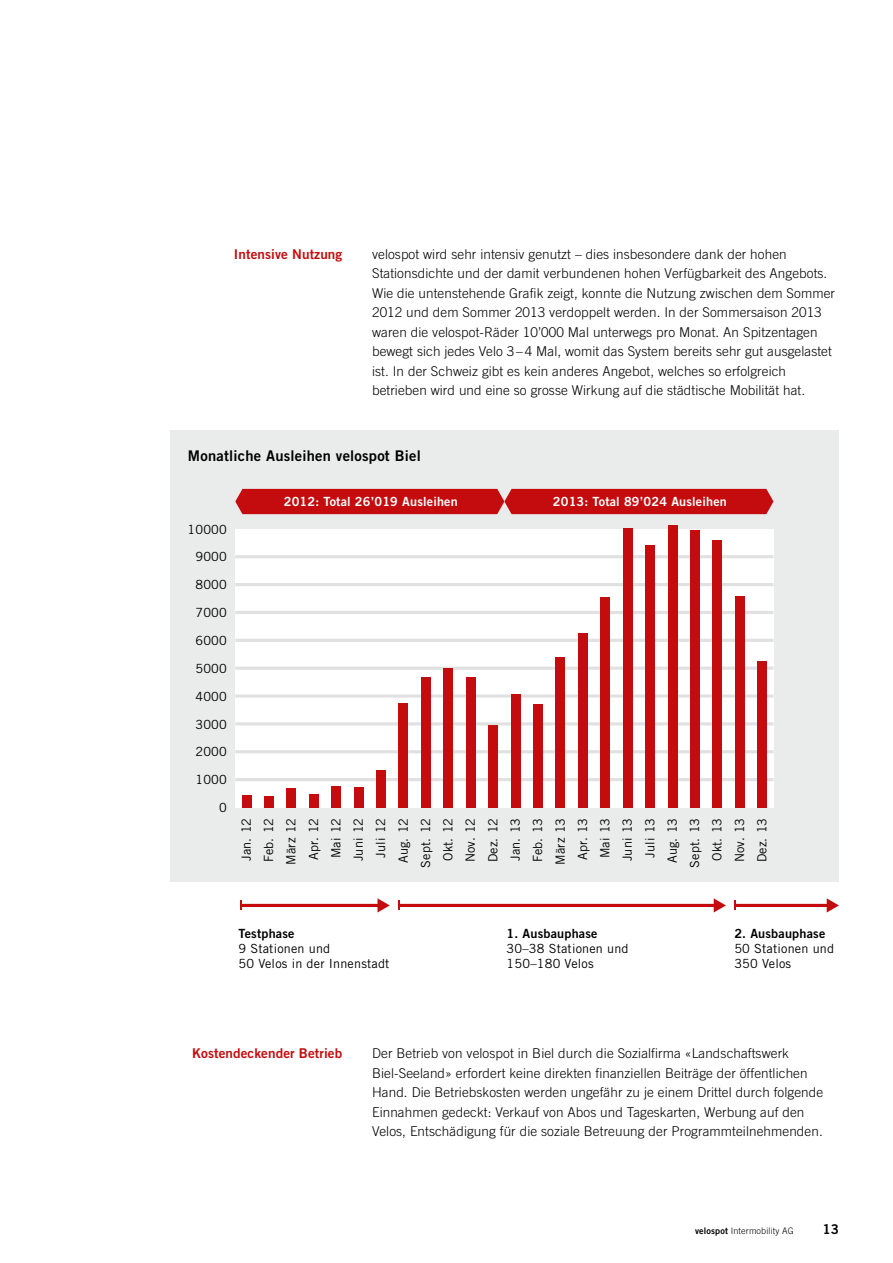
<style>
.page{position:relative;width:893px;height:1263px;background:#fff}
.page>*{position:absolute;margin:0;border:0;box-sizing:border-box;transform-origin:0 0}
.t1{font:14.7px "Trade Gothic Bold Two";letter-spacing:.015em;color:#000}
.t2{font:300 13.5px/19.5px "Trade Gothic";letter-spacing:.005em;color:#000}
.t3{font:13.5px "Trade Gothic Bold Two";letter-spacing:.005em;color:#c40c0e}
.t4{font:13.5px "Trade Gothic Bold Two";color:#000}
.t5{font:12.6px/22.4px "Trade Gothic";letter-spacing:.015em;color:#000}
.t6{font:12.6px "Trade Gothic Bold Two";letter-spacing:.015em;color:#fff}
.t7{font:12.6px "Trade Gothic Bold Two";letter-spacing:.015em;color:#000}
.t8{font:300 9px "Trade Gothic";letter-spacing:.015em;color:#000}
.s1{font-family:"Trade Gothic Bold Two";font-weight:400}
</style>
<div class="page">
<div style="left:170px;top:430px;width:669px;height:451px;background:#eaebeb"></div>
<div style="left:235px;top:529px;width:538px;height:278px;background:#fff"></div>
<hr style="left:241px;top:904px;width:139px;height:3px;background:#c40c0e">
<svg style="left:377px;top:898px;width:13px;height:14px"></svg>
<hr style="left:735px;top:904px;width:94px;height:3px;background:#c40c0e">
<svg style="left:827px;top:898px;width:12px;height:14px"></svg>
<hr style="left:399px;top:904px;width:317px;height:3px;background:#c40c0e">
<svg style="left:714px;top:898px;width:12px;height:14px"></svg>
<hr style="left:235px;top:778px;width:538px;height:3px;background:#e1e1e1">
<hr style="left:235px;top:750px;width:538px;height:3px;background:#e1e1e1">
<hr style="left:235px;top:722px;width:538px;height:3px;background:#e1e1e1">
<hr style="left:235px;top:694px;width:538px;height:4px;background:#e1e1e1">
<hr style="left:235px;top:667px;width:538px;height:3px;background:#e1e1e1">
<hr style="left:235px;top:639px;width:538px;height:3px;background:#e1e1e1">
<hr style="left:235px;top:611px;width:538px;height:3px;background:#e1e1e1">
<hr style="left:235px;top:583px;width:538px;height:3px;background:#e1e1e1">
<hr style="left:235px;top:555px;width:538px;height:3px;background:#e1e1e1">
<div style="left:235px;top:489px;width:538px;height:25px;background:#c40c0e"></div>
<div style="left:242px;top:795px;width:9px;height:12px;background:#c40c0e"></div>
<div style="left:264px;top:796px;width:10px;height:11px;background:#c40c0e"></div>
<div style="left:286px;top:788px;width:10px;height:19px;background:#c40c0e"></div>
<div style="left:309px;top:794px;width:10px;height:13px;background:#c40c0e"></div>
<div style="left:331px;top:785px;width:10px;height:22px;background:#c40c0e"></div>
<div style="left:354px;top:787px;width:10px;height:20px;background:#c40c0e"></div>
<div style="left:376px;top:770px;width:10px;height:37px;background:#c40c0e"></div>
<div style="left:399px;top:703px;width:9px;height:104px;background:#c40c0e"></div>
<div style="left:421px;top:677px;width:10px;height:130px;background:#c40c0e"></div>
<div style="left:443px;top:667px;width:10px;height:140px;background:#c40c0e"></div>
<div style="left:466px;top:677px;width:10px;height:130px;background:#c40c0e"></div>
<div style="left:488px;top:725px;width:10px;height:82px;background:#c40c0e"></div>
<div style="left:511px;top:694px;width:10px;height:113px;background:#c40c0e"></div>
<div style="left:533px;top:704px;width:10px;height:103px;background:#c40c0e"></div>
<div style="left:555px;top:657px;width:10px;height:150px;background:#c40c0e"></div>
<div style="left:578px;top:633px;width:10px;height:174px;background:#c40c0e"></div>
<div style="left:600px;top:597px;width:10px;height:210px;background:#c40c0e"></div>
<div style="left:623px;top:527px;width:10px;height:280px;background:#c40c0e"></div>
<div style="left:645px;top:545px;width:10px;height:262px;background:#c40c0e"></div>
<div style="left:668px;top:525px;width:9px;height:282px;background:#c40c0e"></div>
<div style="left:690px;top:530px;width:10px;height:277px;background:#c40c0e"></div>
<div style="left:712px;top:540px;width:10px;height:267px;background:#c40c0e"></div>
<div style="left:735px;top:596px;width:10px;height:211px;background:#c40c0e"></div>
<div style="left:757px;top:661px;width:10px;height:146px;background:#c40c0e"></div>
<p class="t3" style="left:234px;top:246px;width:110px">Intensive Nutzung</p>
<p class="t2" style="left:372px;top:244px;width:464px">velospot wird sehr intensiv genutzt – dies insbesondere dank der hohen Stationsdichte und der damit verbundenen hohen Verfügbarkeit des Angebots.<br>Wie die untenstehende Grafik zeigt, konnte die Nutzung zwischen dem Sommer 2012 und dem Sommer 2013 verdoppelt werden. In der Sommersaison 2013 waren die velospot-Räder 10’000 Mal unterwegs pro Monat. An Spitzentagen bewegt sich jedes Velo 3– 4 Mal, womit das System bereits sehr gut ausgelastet ist. In der Schweiz gibt es kein anderes Angebot, welches so erfolgreich betrieben wird und eine so grosse Wirkung auf die städtische Mobilität hat.</p>
<p class="t1" style="left:188px;top:446px;width:234px">Monatliche Ausleihen velospot Biel</p>
<p class="t5" style="left:188px;top:518px;width:41px">10000</p>
<p class="t5" style="left:195px;top:546px;width:33px">9000</p>
<p class="t5" style="left:195px;top:573px;width:33px">8000</p>
<p class="t5" style="left:195px;top:601px;width:33px">7000</p>
<p class="t5" style="left:195px;top:629px;width:33px">6000</p>
<p class="t5" style="left:195px;top:657px;width:33px">5000</p>
<p class="t5" style="left:195px;top:685px;width:33px">4000</p>
<p class="t5" style="left:195px;top:713px;width:33px">3000</p>
<p class="t5" style="left:195px;top:741px;width:33px">2000</p>
<p class="t5" style="left:195px;top:768px;width:33px">1000</p>
<p class="t5" style="left:219px;top:796px;width:9px">0</p>
<p class="t6" style="left:284px;top:493px;width:176px">2012: Total 26’019 Ausleihen</p>
<p class="t6" style="left:553px;top:493px;width:176px">2013: Total 89’024 Ausleihen</p>
<p class="t5" style="left:235px;top:865px;width:49px;text-align:center;rotate:-90deg">Jan. 12<br>Feb. 12<br>März 12</p>
<p class="t5" style="left:302px;top:861px;width:45px;text-align:justify;rotate:-90deg">Apr. 12<br>Mai 12<br>Juni 12<br>Juli 12</p>
<p class="t5" style="left:392px;top:867px;width:51px;text-align:center;rotate:-90deg">Aug. 12<br>Sept. 12<br>Okt. 12<br>Nov. 12<br>Dez. 12<br>Jan. 13<br>Feb. 13<br>März 13</p>
<p class="t5" style="left:571px;top:861px;width:45px;text-align:justify;rotate:-90deg">Apr. 13<br>Mai 13<br>Juni 13<br>Juli 13</p>
<p class="t5" style="left:661px;top:863px;width:47px;rotate:-90deg">Aug. 13</p>
<p class="t5" style="left:683px;top:867px;width:51px;rotate:-90deg">Sept. 13</p>
<p class="t5" style="left:706px;top:862px;width:46px;text-align:justify;rotate:-90deg">Okt. 13<br>Nov. 13<br>Dez. 13</p>
<p class="t7" style="left:239px;top:925px;width:58px">Testphase</p>
<p class="t5" style="left:239px;top:940px;width:152px;line-height:15.1px">9 Stationen und<br>50 Velos in der Innenstadt</p>
<p class="t7" style="left:507px;top:925px;width:92px">1. Ausbauphase</p>
<p class="t5" style="left:507px;top:940px;width:124px;line-height:15.1px">30–38 Stationen und<br>150–180 Velos</p>
<p class="t7" style="left:734px;top:925px;width:92px">2. Ausbauphase</p>
<p class="t5" style="left:734px;top:940px;width:101px;line-height:15.1px">50 Stationen und<br>350 Velos</p>
<p class="t3" style="left:192px;top:1045px;width:152px">Kostendeckender Betrieb</p>
<p class="t2" style="left:372px;top:1044px;width:453px">Der Betrieb von velospot in Biel durch die Sozialfirma «Landschaftswerk Biel-Seeland» erfordert keine direkten finanziellen Beiträge der öffentlichen Hand. Die Betriebskosten werden ungefähr zu je einem Drittel durch folgende Einnahmen gedeckt: Verkauf von Abos und Tageskarten, Werbung auf den Velos, Entschädigung für die soziale Betreuung der Programmteilnehmenden.</p>
<p class="t8" style="left:695px;top:1225px;width:100px"><span class="s1">velospot</span> Intermobility AG</p>
<p class="t4" style="left:822px;top:1221px;width:18px">13</p>
</div>
